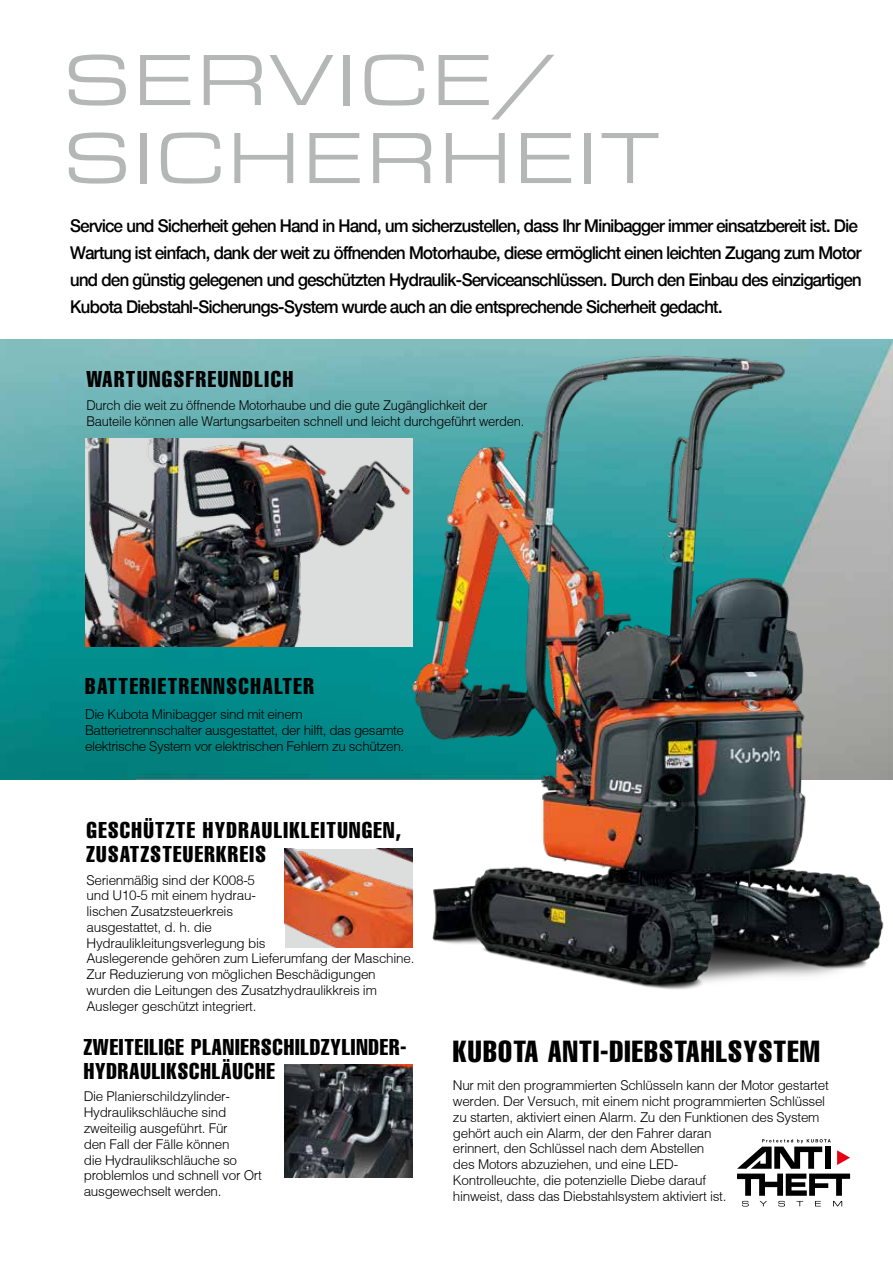
<style>
.page{position:relative;width:893px;height:1263px;background:#fff}
.page>*{position:absolute;margin:0;border:0;box-sizing:border-box;transform-origin:0 0}
.t1{font:75px/78px "Eurostile Ext";letter-spacing:.03em;color:#b5b6b6}
.t2{font:extra-condensed 30px "Helvetica";letter-spacing:.04em;color:#000}
.t3{font:extra-condensed 22.5px/24px "Helvetica";letter-spacing:.06em;color:#000}
.t4{font:extra-condensed 22.5px/24px "Helvetica";letter-spacing:.04em;color:#000}
.t5{font:500 18px/27px "Helvetica";letter-spacing:-.03em;color:#000;scale:.96 1}
.t6{font:300 13.5px/15.8px "Helvetica";letter-spacing:-.02em;color:#000}
.t7{font:300 13.5px/15.8px "Helvetica";letter-spacing:-.02em;color:#000;scale:.96 1}
</style>
<div class="page">
<img style="left:0;top:339px;width:893px;height:440px">
<svg style="left:737px;top:1139px;width:113px;height:67px"></svg>
<img style="left:85px;top:438px;width:320px;height:208px">
<img style="left:285px;top:849px;width:120px;height:98px">
<img style="left:405px;top:350px;width:488px;height:640px">
<img style="left:285px;top:1064px;width:127px;height:114px">
<h1 class="t1" style="left:64px;top:36px;width:596px">SERVICE /<br>SICHERHEIT</h1>
<p class="t5" style="left:70px;top:212px;width:826px">Service und Sicherheit gehen Hand in Hand, um sicherzustellen, dass Ihr Minibagger immer einsatzbereit ist. Die Wartung ist einfach, dank der weit zu öffnenden Motorhaube, diese ermöglicht einen leichten Zugang zum Motor und den günstig gelegenen und geschützten Hydraulik-Serviceanschlüssen. Durch den Einbau des einzigartigen Kubota Diebstahl-Sicherungs-System wurde auch an die entsprechende Sicherheit gedacht.</p>
<h3 class="t3" style="left:87px;top:367px;width:208px">WARTUNGSFREUNDLICH</h3>
<p class="t7" style="left:87px;top:397px;width:457px">Durch die weit zu öffnende Motorhaube und die gute Zugänglichkeit der<br>Bauteile können alle Wartungsarbeiten schnell und leicht durchgeführt werden.</p>
<h3 class="t3" style="left:85px;top:673px;width:230px">BATTERIETRENNSCHALTER</h3>
<p class="t6" style="left:85px;top:706px;width:321px">Die Kubota Minibagger sind mit einem<br>Batterietrennschalter ausgestattet, der hilft, das gesamte elektrische System vor elektrischen Fehlern zu schützen.</p>
<h3 class="t3" style="left:87px;top:818px;width:316px">GESCHÜTZTE HYDRAULIKLEITUNGEN,<br>ZUSATZSTEUERKREIS</h3>
<p class="t6" style="left:87px;top:872px;width:329px">Serienmäßig sind der K008-5<br>und U10-5 mit einem hydrau-<br>lischen Zusatzsteuerkreis<br>ausgestattet, d. h. die<br>Hydraulikleitungsverlegung bis<br>Auslegerende gehören zum Lieferumfang der Maschine.<br>Zur Reduzierung von möglichen Beschädigungen wurden die Leitungen des Zusatzhydraulikkreis im Ausleger geschützt integriert.</p>
<h3 class="t4" style="left:84px;top:1035px;width:324px">ZWEITEILIGE PLANIERSCHILDZYLINDER-<br>HYDRAULIKSCHLÄUCHE</h3>
<p class="t6" style="left:84px;top:1089px;width:180px">Die Planierschildzylinder-<br>Hydraulikschläuche sind zweiteilig ausgeführt. Für<br>den Fall der Fälle können<br>die Hydraulikschläuche so problemlos und schnell vor Ort ausgewechselt werden.</p>
<h2 class="t2" style="left:453px;top:1033px;width:368px">KUBOTA ANTI-DIEBSTAHLSYSTEM</h2>
<p class="t6" style="left:453px;top:1077px;width:377px">Nur mit den programmierten Schlüsseln kann der Motor gestartet werden. Der Versuch, mit einem nicht programmierten Schlüssel zu starten, aktiviert einen Alarm. Zu den Funktionen des System gehört auch ein Alarm, der den Fahrer daran<br>erinnert, den Schlüssel nach dem Abstellen<br>des Motors abzuziehen, und eine LED-<br>Kontrolleuchte, die potenzielle Diebe darauf<br>hinweist, dass das Diebstahlsystem aktiviert ist.</p>
</div>
